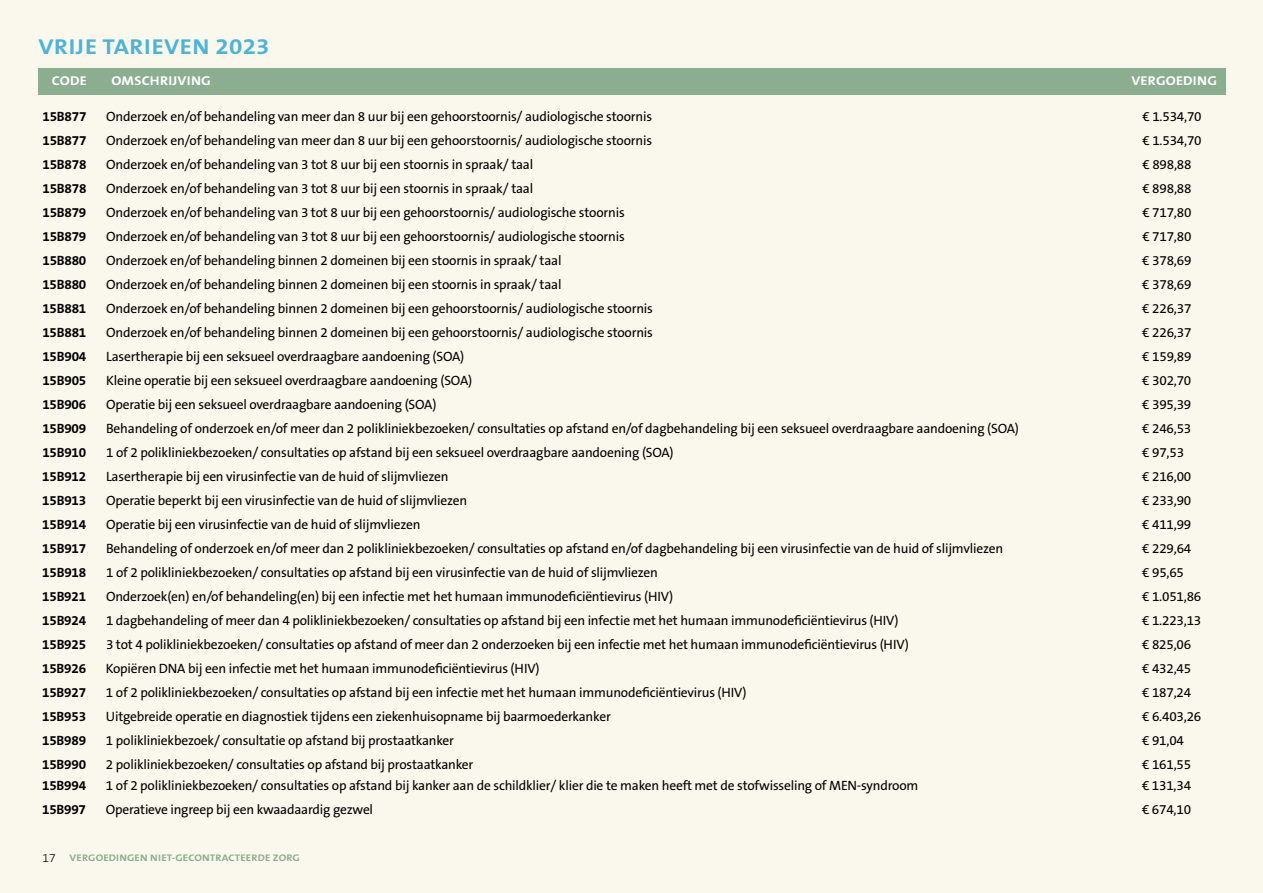
<style>
.page{position:relative;width:1263px;height:893px;background:#faf8ec}
.page>*{position:absolute;margin:0;border:0;box-sizing:border-box;transform-origin:0 0}
.t1{font:700 21.6px "The Sans B W7";letter-spacing:.025em;color:#4fb3d7;scale:1.13 1}
.t2{font:13.5px "The Sans B W5 Plain";letter-spacing:-.015em;color:#000}
.t3{font:700 13.5px "The Sans B W7";letter-spacing:-.015em;color:#000}
.t4{font:700 12.9px "The Sans B W7";letter-spacing:.015em;color:#fff;scale:1.11 1}
.t5{font:700 9.6px "The Sans B W7";letter-spacing:.015em;color:#8cae90;scale:1.12 1}
.s1{font-family:"The Sans B W3";font-weight:300;font-size:12px;color:#000}
</style>
<div class="page">
<div style="left:38px;top:68px;width:1188px;height:27px;background:#8cae90"></div>
<h1 class="t1" style="left:38px;top:33px;width:206px">VRIJE TARIEVEN 2023</h1>
<p class="t4" style="left:52px;top:73px;width:33px">CODE</p>
<p class="t4" style="left:112px;top:73px;width:91px">OMSCHRIJVING</p>
<p class="t4" style="left:1131px;top:73px;width:79px">VERGOEDING</p>
<p class="t3" style="left:43px;top:107px;width:45px">15B877</p>
<p class="t2" style="left:106px;top:107px;width:547px">Onderzoek en/of behandeling van meer dan 8 uur bij een gehoorstoornis/ audiologische stoornis</p>
<p class="t2" style="left:1142px;top:107px;width:61px">€ 1.534,70</p>
<p class="t3" style="left:43px;top:131px;width:45px">15B877</p>
<p class="t2" style="left:106px;top:131px;width:547px">Onderzoek en/of behandeling van meer dan 8 uur bij een gehoorstoornis/ audiologische stoornis</p>
<p class="t2" style="left:1142px;top:131px;width:61px">€ 1.534,70</p>
<p class="t3" style="left:42px;top:155px;width:45px">15B878</p>
<p class="t2" style="left:106px;top:155px;width:429px">Onderzoek en/of behandeling van 3 tot 8 uur bij een stoornis in spraak/ taal</p>
<p class="t2" style="left:1142px;top:155px;width:51px">€ 898,88</p>
<p class="t3" style="left:42px;top:179px;width:45px">15B878</p>
<p class="t2" style="left:106px;top:179px;width:429px">Onderzoek en/of behandeling van 3 tot 8 uur bij een stoornis in spraak/ taal</p>
<p class="t2" style="left:1142px;top:179px;width:51px">€ 898,88</p>
<p class="t3" style="left:42px;top:203px;width:45px">15B879</p>
<p class="t2" style="left:106px;top:203px;width:520px">Onderzoek en/of behandeling van 3 tot 8 uur bij een gehoorstoornis/ audiologische stoornis</p>
<p class="t2" style="left:1142px;top:203px;width:51px">€ 717,80</p>
<p class="t3" style="left:42px;top:227px;width:45px">15B879</p>
<p class="t2" style="left:106px;top:227px;width:520px">Onderzoek en/of behandeling van 3 tot 8 uur bij een gehoorstoornis/ audiologische stoornis</p>
<p class="t2" style="left:1142px;top:227px;width:51px">€ 717,80</p>
<p class="t3" style="left:42px;top:251px;width:45px">15B880</p>
<p class="t2" style="left:106px;top:251px;width:457px">Onderzoek en/of behandeling binnen 2 domeinen bij een stoornis in spraak/ taal</p>
<p class="t2" style="left:1142px;top:251px;width:51px">€ 378,69</p>
<p class="t3" style="left:42px;top:275px;width:45px">15B880</p>
<p class="t2" style="left:106px;top:275px;width:457px">Onderzoek en/of behandeling binnen 2 domeinen bij een stoornis in spraak/ taal</p>
<p class="t2" style="left:1142px;top:275px;width:51px">€ 378,69</p>
<p class="t3" style="left:42px;top:299px;width:45px">15B881</p>
<p class="t2" style="left:106px;top:299px;width:548px">Onderzoek en/of behandeling binnen 2 domeinen bij een gehoorstoornis/ audiologische stoornis</p>
<p class="t2" style="left:1142px;top:299px;width:51px">€ 226,37</p>
<p class="t3" style="left:42px;top:323px;width:45px">15B881</p>
<p class="t2" style="left:106px;top:323px;width:548px">Onderzoek en/of behandeling binnen 2 domeinen bij een gehoorstoornis/ audiologische stoornis</p>
<p class="t2" style="left:1142px;top:323px;width:51px">€ 226,37</p>
<p class="t3" style="left:42px;top:347px;width:45px">15B904</p>
<p class="t2" style="left:106px;top:347px;width:360px">Lasertherapie bij een seksueel overdraagbare aandoening (SOA)</p>
<p class="t2" style="left:1142px;top:347px;width:51px">€ 159,89</p>
<p class="t3" style="left:42px;top:371px;width:45px">15B905</p>
<p class="t2" style="left:106px;top:371px;width:367px">Kleine operatie bij een seksueel overdraagbare aandoening (SOA)</p>
<p class="t2" style="left:1142px;top:371px;width:51px">€ 302,70</p>
<p class="t3" style="left:42px;top:395px;width:45px">15B906</p>
<p class="t2" style="left:106px;top:395px;width:332px">Operatie bij een seksueel overdraagbare aandoening (SOA)</p>
<p class="t2" style="left:1142px;top:395px;width:51px">€ 395,39</p>
<p class="t3" style="left:42px;top:419px;width:45px">15B909</p>
<p class="t2" style="left:106px;top:419px;width:914px">Behandeling of onderzoek en/of meer dan 2 polikliniekbezoeken/ consultaties op afstand en/of dagbehandeling bij een seksueel overdraagbare aandoening (SOA)</p>
<p class="t2" style="left:1142px;top:419px;width:51px">€ 246,53</p>
<p class="t3" style="left:42px;top:443px;width:45px">15B910</p>
<p class="t2" style="left:106px;top:443px;width:569px">1 of 2 polikliniekbezoeken/ consultaties op afstand bij een seksueel overdraagbare aandoening (SOA)</p>
<p class="t2" style="left:1142px;top:443px;width:43px">€ 97,53</p>
<p class="t3" style="left:42px;top:467px;width:45px">15B912</p>
<p class="t2" style="left:106px;top:467px;width:344px">Lasertherapie bij een virusinfectie van de huid of slijmvliezen</p>
<p class="t2" style="left:1142px;top:467px;width:51px">€ 216,00</p>
<p class="t3" style="left:42px;top:491px;width:45px">15B913</p>
<p class="t2" style="left:106px;top:491px;width:363px">Operatie beperkt bij een virusinfectie van de huid of slijmvliezen</p>
<p class="t2" style="left:1142px;top:491px;width:51px">€ 233,90</p>
<p class="t3" style="left:42px;top:515px;width:45px">15B914</p>
<p class="t2" style="left:106px;top:515px;width:316px">Operatie bij een virusinfectie van de huid of slijmvliezen</p>
<p class="t2" style="left:1142px;top:515px;width:51px">€ 411,99</p>
<p class="t3" style="left:42px;top:539px;width:45px">15B917</p>
<p class="t2" style="left:106px;top:539px;width:899px">Behandeling of onderzoek en/of meer dan 2 polikliniekbezoeken/ consultaties op afstand en/of dagbehandeling bij een virusinfectie van de huid of slijmvliezen</p>
<p class="t2" style="left:1142px;top:539px;width:51px">€ 229,64</p>
<p class="t3" style="left:42px;top:563px;width:45px">15B918</p>
<p class="t2" style="left:106px;top:563px;width:553px">1 of 2 polikliniekbezoeken/ consultaties op afstand bij een virusinfectie van de huid of slijmvliezen</p>
<p class="t2" style="left:1142px;top:563px;width:43px">€ 95,65</p>
<p class="t3" style="left:42px;top:587px;width:45px">15B921</p>
<p class="t2" style="left:106px;top:587px;width:569px">Onderzoek(en) en/of behandeling(en) bij een infectie met het humaan immunodeficiëntievirus (HIV)</p>
<p class="t2" style="left:1142px;top:587px;width:61px">€ 1.051,86</p>
<p class="t3" style="left:42px;top:611px;width:45px">15B924</p>
<p class="t2" style="left:106px;top:611px;width:794px">1 dagbehandeling of meer dan 4 polikliniekbezoeken/ consultaties op afstand bij een infectie met het humaan immunodeficiëntievirus (HIV)</p>
<p class="t2" style="left:1142px;top:611px;width:61px">€ 1.223,13</p>
<p class="t3" style="left:42px;top:635px;width:45px">15B925</p>
<p class="t2" style="left:106px;top:635px;width:804px">3 tot 4 polikliniekbezoeken/ consultaties op afstand of meer dan 2 onderzoeken bij een infectie met het humaan immunodeficiëntievirus (HIV)</p>
<p class="t2" style="left:1142px;top:635px;width:51px">€ 825,06</p>
<p class="t3" style="left:42px;top:659px;width:45px">15B926</p>
<p class="t2" style="left:106px;top:659px;width:435px">Kopiëren DNA bij een infectie met het humaan immunodeficiëntievirus (HIV)</p>
<p class="t2" style="left:1142px;top:659px;width:51px">€ 432,45</p>
<p class="t3" style="left:42px;top:683px;width:45px">15B927</p>
<p class="t2" style="left:106px;top:683px;width:642px">1 of 2 polikliniekbezoeken/ consultaties op afstand bij een infectie met het humaan immunodeficiëntievirus (HIV)</p>
<p class="t2" style="left:1142px;top:683px;width:51px">€ 187,24</p>
<p class="t3" style="left:42px;top:707px;width:45px">15B953</p>
<p class="t2" style="left:106px;top:707px;width:506px">Uitgebreide operatie en diagnostiek tijdens een ziekenhuisopname bij baarmoederkanker</p>
<p class="t2" style="left:1142px;top:707px;width:61px">€ 6.403,26</p>
<p class="t3" style="left:42px;top:731px;width:45px">15B989</p>
<p class="t2" style="left:106px;top:731px;width:350px">1 polikliniekbezoek/ consultatie op afstand bij prostaatkanker</p>
<p class="t2" style="left:1142px;top:731px;width:43px">€ 91,04</p>
<p class="t3" style="left:42px;top:755px;width:45px">15B990</p>
<p class="t2" style="left:106px;top:755px;width:369px">2 polikliniekbezoeken/ consultaties op afstand bij prostaatkanker</p>
<p class="t2" style="left:1142px;top:755px;width:51px">€ 161,55</p>
<p class="t3" style="left:42px;top:776px;width:45px">15B994</p>
<p class="t2" style="left:106px;top:776px;width:814px">1 of 2 polikliniekbezoeken/ consultaties op afstand bij kanker aan de schildklier/ klier die te maken heeft met de stofwisseling of MEN-syndroom</p>
<p class="t2" style="left:1142px;top:776px;width:51px">€ 131,34</p>
<p class="t3" style="left:42px;top:800px;width:45px">15B997</p>
<p class="t2" style="left:106px;top:800px;width:269px">Operatieve ingreep bij een kwaadaardig gezwel</p>
<p class="t2" style="left:1142px;top:800px;width:51px">€ 674,10</p>
<p class="t5" style="left:43px;top:851px;width:231px"><span class="s1">17</span> VERGOEDINGEN NIET-GECONTRACTEERDE ZORG</p>
</div>
